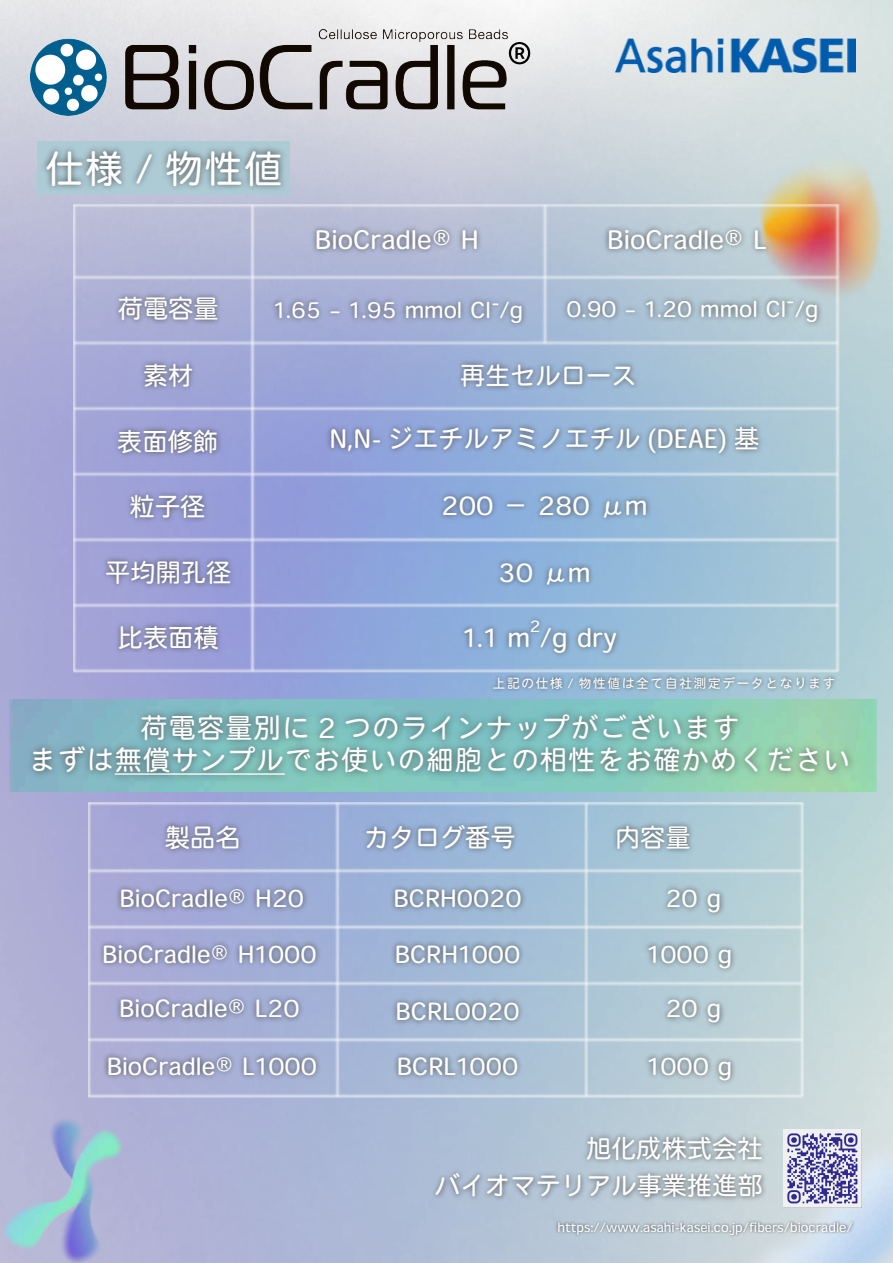
<style>
.page{position:relative;width:893px;height:1263px;background:#fff}
.page>*{position:absolute;margin:0;border:0;box-sizing:border-box;transform-origin:0 0}
.t1{font:56.7px "Source Sans 3";color:#000}
.t2{font:37.8px "Heisei Maru Go Std W4";color:#fff}
.t3{font:27px/32.4px "Heisei Maru Go Std W4";letter-spacing:.05em;color:#fff;text-align:center}
.t4{font:25.2px/37.8px "Heisei Maru Go Std W4";color:#fff;text-align:right}
.t5{font:23.4px "Heisei Maru Go Std W4";color:#fff}
.t6{font:21.6px "Heisei Maru Go Std W4";color:#fff}
.t7{font:15.45px "Heisei Maru Go Std W4";color:#fff}
.t8{font:12.6px "Heisei Maru Go Std W4";color:#fff}
.t9{font:12.6px "Heisei Maru Go Std W4";letter-spacing:.14em;color:#fff}
</style>
<div class="page">
<img style="left:0;top:0;width:893px;height:1263px">
<img style="left:735px;top:141px;width:158px;height:172px">
<img style="left:750px;top:1144px;width:143px;height:119px">
<img style="left:615px;top:39px;width:240px;height:33px">
<img style="left:22px;top:126px;width:285px;height:86px">
<img style="left:8px;top:693px;width:864px;height:102px">
<hr style="left:115px;top:773px;width:170px;height:1px;background:#fff">
<img style="left:73px;top:204px;width:766px;height:468px">
<img style="left:100px;top:278px;width:137px;height:61px">
<img style="left:125px;top:346px;width:87px;height:61px">
<img style="left:100px;top:412px;width:136px;height:60px">
<img style="left:112px;top:476px;width:111px;height:61px">
<img style="left:88px;top:542px;width:161px;height:61px">
<img style="left:100px;top:607px;width:137px;height:61px">
<img style="left:297px;top:210px;width:207px;height:61px">
<img style="left:590px;top:210px;width:206px;height:61px">
<img style="left:257px;top:283px;width:291px;height:54px">
<img style="left:550px;top:282px;width:293px;height:54px">
<img style="left:475px;top:275px;width:54px;height:55px">
<img style="left:769px;top:273px;width:55px;height:54px">
<img style="left:442px;top:346px;width:212px;height:61px">
<img style="left:312px;top:408px;width:465px;height:61px">
<img style="left:424px;top:475px;width:244px;height:61px">
<img style="left:480px;top:542px;width:131px;height:61px">
<img style="left:444px;top:607px;width:216px;height:61px">
<img style="left:516px;top:604px;width:43px;height:43px">
<img style="left:89px;top:802px;width:714px;height:295px">
<img style="left:147px;top:807px;width:111px;height:60px">
<img style="left:347px;top:807px;width:186px;height:60px">
<img style="left:597px;top:807px;width:111px;height:60px">
<img style="left:102px;top:869px;width:227px;height:56px">
<img style="left:85px;top:925px;width:256px;height:58px">
<img style="left:102px;top:980px;width:222px;height:57px">
<img style="left:90px;top:1037px;width:251px;height:58px">
<img style="left:376px;top:869px;width:170px;height:58px">
<img style="left:378px;top:925px;width:167px;height:115px">
<img style="left:380px;top:1037px;width:163px;height:58px">
<img style="left:648px;top:869px;width:99px;height:56px">
<img style="left:629px;top:925px;width:129px;height:58px">
<img style="left:648px;top:980px;width:99px;height:57px">
<img style="left:629px;top:1037px;width:129px;height:58px">
<img style="left:783px;top:1129px;width:78px;height:78px">
<img style="left:548px;top:1212px;width:320px;height:30px">
<img style="left:417px;top:1118px;width:363px;height:98px">
<img style="left:31px;top:29px;width:476px;height:87px">
<img style="left:482px;top:666px;width:364px;height:35px">
<div style="left:0;top:1099px;width:164px;height:164px;background:#b1b2d6"></div>
<img style="left:0;top:1127px;width:125px;height:125px">
<h2 class="t2" style="left:46px;top:143px;width:238px">仕様 / 物性値</h2>
<h1 class="t1" style="left:507px;top:28px;width:25px">®</h1>
<p class="t4" style="left:315px;top:221px;width:165px">BioCradle® H</p>
<p class="t4" style="left:607px;top:221px;width:161px">BioCradle® L</p>
<p class="t4" style="left:118px;top:290px;width:102px">荷電容量</p>
<p class="t6" style="left:273px;top:295px;width:251px">1.65 ‒ 1.95 mmol Cl /g</p>
<p class="t6" style="left:566px;top:294px;width:254px">0.90 ‒ 1.20 mmol Cl /g</p>
<p class="t6" style="left:786px;top:285px;width:11px">-</p>
<p class="t6" style="left:491px;top:287px;width:11px">-</p>
<p class="t4" style="left:143px;top:357px;width:52px">素材</p>
<p class="t4" style="left:117px;top:423px;width:102px">表面修飾</p>
<p class="t4" style="left:460px;top:357px;width:178px">再生セルロース</p>
<p class="t4" style="left:329px;top:420px;width:432px">N,N- ジエチルアミノエチル (DEAE) 基</p>
<p class="t4" style="left:130px;top:488px;width:77px">粒子径</p>
<p class="t4" style="left:441px;top:486px;width:208px">200 － 280 μm</p>
<p class="t4" style="left:105px;top:554px;width:128px">平均開孔径</p>
<p class="t4" style="left:498px;top:554px;width:94px">30 μm</p>
<p class="t4" style="left:118px;top:618px;width:102px">比表面積</p>
<p class="t7" style="left:530px;top:615px;width:12px">2</p>
<p class="t4" style="left:462px;top:618px;width:156px">1.1 m /g dry</p>
<p class="t9" style="left:493px;top:675px;width:344px">上記の仕様 / 物性値は全て自社測定データとなります</p>
<p class="t3" style="left:30px;top:711px;width:822px">荷電容量別に 2 つのラインナップがございます<br>まずは無償サンプルでお使いの細胞との相性をお確かめください</p>
<p class="t4" style="left:165px;top:818px;width:77px">製品名</p>
<p class="t4" style="left:364px;top:818px;width:153px">カタログ番号</p>
<p class="t4" style="left:615px;top:818px;width:77px">内容量</p>
<p class="t5" style="left:120px;top:882px;width:186px">BioCradle® H20</p>
<p class="t5" style="left:102px;top:938px;width:216px">BioCradle® H1000</p>
<p class="t5" style="left:119px;top:992px;width:182px">BioCradle® L20</p>
<p class="t5" style="left:107px;top:1050px;width:212px">BioCradle® L1000</p>
<p class="t5" style="left:393px;top:882px;width:130px">BCRH0020</p>
<p class="t5" style="left:395px;top:938px;width:127px">BCRH1000</p>
<p class="t5" style="left:396px;top:995px;width:125px">BCRL0020</p>
<p class="t5" style="left:397px;top:1050px;width:123px">BCRL1000</p>
<p class="t5" style="left:665px;top:882px;width:57px">20 g</p>
<p class="t5" style="left:647px;top:938px;width:87px">1000 g</p>
<p class="t5" style="left:665px;top:992px;width:57px">20 g</p>
<p class="t5" style="left:647px;top:1050px;width:87px">1000 g</p>
<p class="t4" style="left:435px;top:1129px;width:329px">旭化成株式会社<br>バイオマテリアル事業推進部</p>
<p class="t8" style="left:557px;top:1218px;width:297px">https://www.asahi-kasei.co.jp/fibers/biocradle/</p>
</div>
